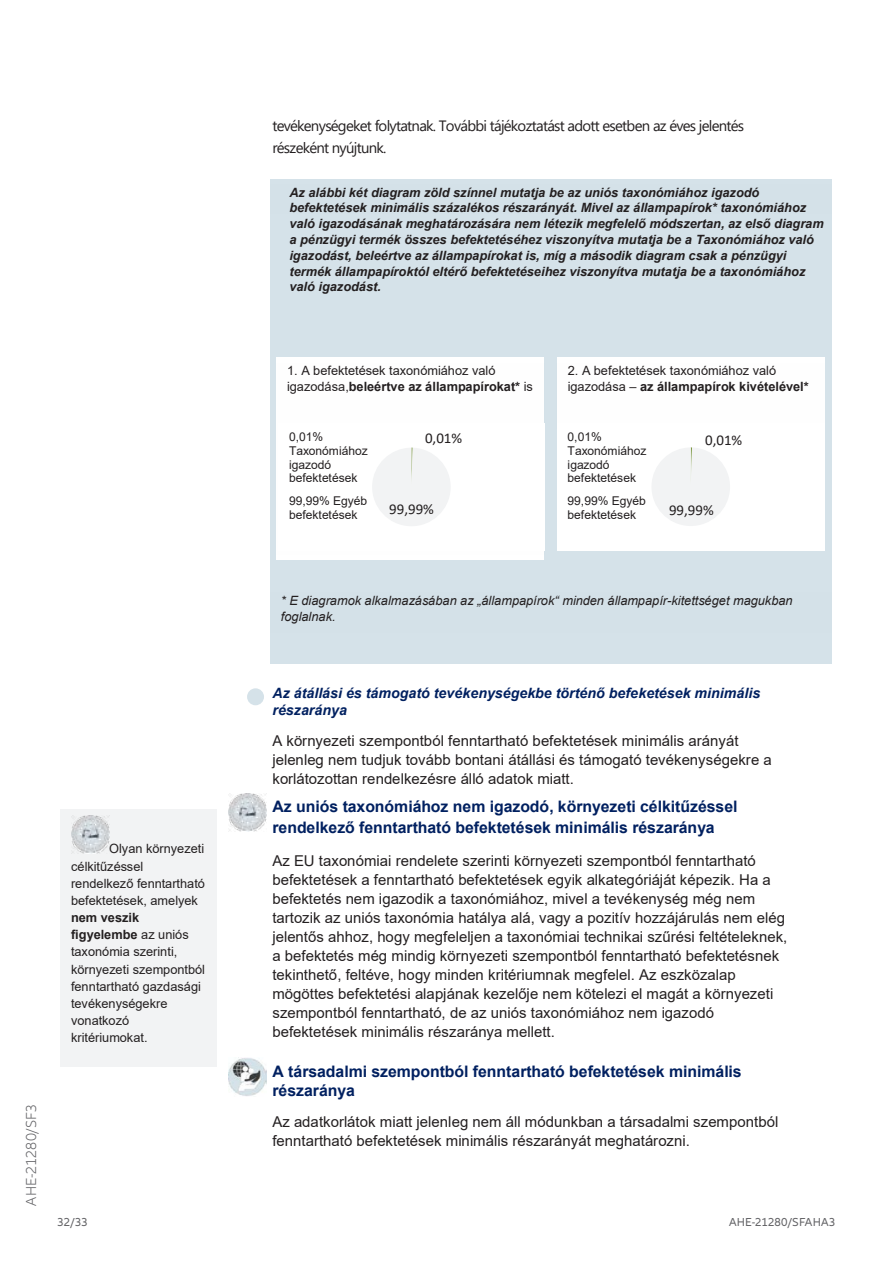
<style>
.page{position:relative;width:893px;height:1263px;background:#fff}
.page>*{position:absolute;margin:0;border:0;box-sizing:border-box;transform-origin:0 0}
.t1{font:700 15.9px/21.3px "Arial";color:#002060}
.t2{font:15px/19px "Arial";color:#231f20}
.t3{font:15px/21.9px "Segoe UI";letter-spacing:-.05em;color:#231f20}
.t4{font:15px "Calibri";color:#231f20}
.t5{font:300 15px "Allianz Neo";letter-spacing:.01em;color:#636366}
.t6{font:italic 700 14.25px/17.7px "Arial";color:#002060}
.t7{font:italic 700 12.75px/15.8px "Arial";letter-spacing:-.005em;color:#231f20}
.t8{font:12.75px/17.2px "Arial";letter-spacing:.005em;color:#231f20}
.t9{font:italic 12.75px/15.9px "Arial";color:#231f20}
.t10{font:12px/13.8px "Arial";letter-spacing:-.005em;color:#231f20}
.t11{font:12px "Allianz Neo";letter-spacing:.01em;color:#636366}
.s1{font-weight:700}
</style>
<div class="page">
<img style="left:228px;top:793px;width:39px;height:38px">
<img style="left:228px;top:1058px;width:38px;height:38px">
<div style="left:270px;top:179px;width:561px;height:485px;background:#d5e2e9"></div>
<div style="left:276px;top:358px;width:268px;height:202px;background:#fff"></div>
<div style="left:557px;top:358px;width:268px;height:76px;background:#fff"></div>
<div style="left:247px;top:688px;width:17px;height:17px;background:#d5e2e9;border-radius:50%"></div>
<div style="left:60px;top:809px;width:157px;height:258px;background:#f2f3f4"></div>
<img style="left:71px;top:815px;width:38px;height:38px">
<svg style="left:372px;top:448px;width:78px;height:78px"></svg>
<div style="left:557px;top:423px;width:268px;height:127px;background:#fff"></div>
<svg style="left:652px;top:447px;width:78px;height:79px"></svg>
<p class="t8" style="left:71px;top:840px;width:135px;text-indent:38px">Olyan környezeti célkitűzéssel rendelkező fenntartható befektetések, amelyek</p>
<p class="t8" style="left:71px;top:909px;width:136px"><span class="s1">nem veszik figyelembe</span> az uniós taxonómia szerinti, környezeti szempontból fenntartható gazdasági tevékenységekre vonatkozó kritériumokat.</p>
<p class="t5" style="left:23px;top:1205px;width:103px;rotate:-90deg">AHE-21280/SF3</p>
<p class="t11" style="left:57px;top:1215px;width:32px">32/33</p>
<p class="t3" style="left:272px;top:113px;width:473px">tevékenységeket folytatnak. További tájékoztatást adott esetben az éves jelentés részeként nyújtunk.</p>
<p class="t7" style="left:289px;top:185px;width:536px">Az alábbi két diagram zöld színnel mutatja be az uniós taxonómiához igazodó befektetések minimális százalékos részarányát. Mivel az állampapírok* taxonómiához való igazodásának meghatározására nem létezik megfelelő módszertan, az első diagram a pénzügyi termék összes befektetéséhez viszonyítva mutatja be a Taxonómiához való igazodást, beleértve az állampapírokat is, míg a második diagram csak a pénzügyi termék állampapíroktól eltérő befektetéseihez viszonyítva mutatja be a taxonómiához való igazodást.</p>
<p class="t8" style="left:287px;top:363px;width:247px;line-height:15.9px">1. A befektetések taxonómiához való igazodása,<span class="s1">beleértve az állampapírokat*</span> is</p>
<p class="t8" style="left:568px;top:363px;width:243px;line-height:15.9px">2. A befektetések taxonómiához való igazodása – <span class="s1">az állampapírok kivételével*</span></p>
<p class="t10" style="left:289px;top:430px;width:80px">0,01%<br>Taxonómiához igazodó befektetések</p>
<p class="t10" style="left:289px;top:494px;width:80px">99,99% Egyéb befektetések</p>
<p class="t4" style="left:425px;top:428px;width:39px">0,01%</p>
<p class="t4" style="left:389px;top:498px;width:46px">99,99%</p>
<p class="t10" style="left:568px;top:430px;width:80px">0,01%<br>Taxonómiához igazodó befektetések</p>
<p class="t10" style="left:568px;top:494px;width:80px">99,99% Egyéb befektetések</p>
<p class="t4" style="left:705px;top:429px;width:39px">0,01%</p>
<p class="t4" style="left:669px;top:500px;width:46px">99,99%</p>
<p class="t9" style="left:281px;top:593px;width:513px">* E diagramok alkalmazásában az „állampapírok“ minden állampapír-kitettséget magukban foglalnak.</p>
<p class="t6" style="left:272px;top:684px;width:489px">Az átállási és támogató tevékenységekbe történő befeketések minimális részaránya</p>
<p class="t2" style="left:272px;top:731px;width:501px">A környezeti szempontból fenntartható befektetések minimális arányát jelenleg nem tudjuk tovább bontani átállási és támogató tevékenységekre a korlátozottan rendelkezésre álló adatok miatt.</p>
<p class="t1" style="left:272px;top:796px;width:467px">Az uniós taxonómiához nem igazodó, környezeti célkitűzéssel rendelkező fenntartható befektetések minimális részaránya</p>
<p class="t2" style="left:272px;top:851px;width:516px">Az EU taxonómiai rendelete szerinti környezeti szempontból fenntartható befektetések a fenntartható befektetések egyik alkategóriáját képezik. Ha a befektetés nem igazodik a taxonómiához, mivel a tevékenység még nem tartozik az uniós taxonómia hatálya alá, vagy a pozitív hozzájárulás nem elég jelentős ahhoz, hogy megfeleljen a taxonómiai technikai szűrési feltételeknek, a befektetés még mindig környezeti szempontból fenntartható befektetésnek tekinthető, feltéve, hogy minden kritériumnak megfelel. Az eszközalap mögöttes befektetési alapjának kezelője nem kötelezi el magát a környezeti szempontból fenntartható, de az uniós taxonómiához nem igazodó befektetések minimális részaránya mellett.</p>
<p class="t1" style="left:272px;top:1061px;width:471px;line-height:19.6px">A társadalmi szempontból fenntartható befektetések minimális részaránya</p>
<p class="t2" style="left:272px;top:1112px;width:507px">Az adatkorlátok miatt jelenleg nem áll módunkban a társadalmi szempontból fenntartható befektetések minimális részarányát meghatározni.</p>
<p class="t11" style="left:729px;top:1215px;width:108px">AHE-21280/SFAHA3</p>
</div>
